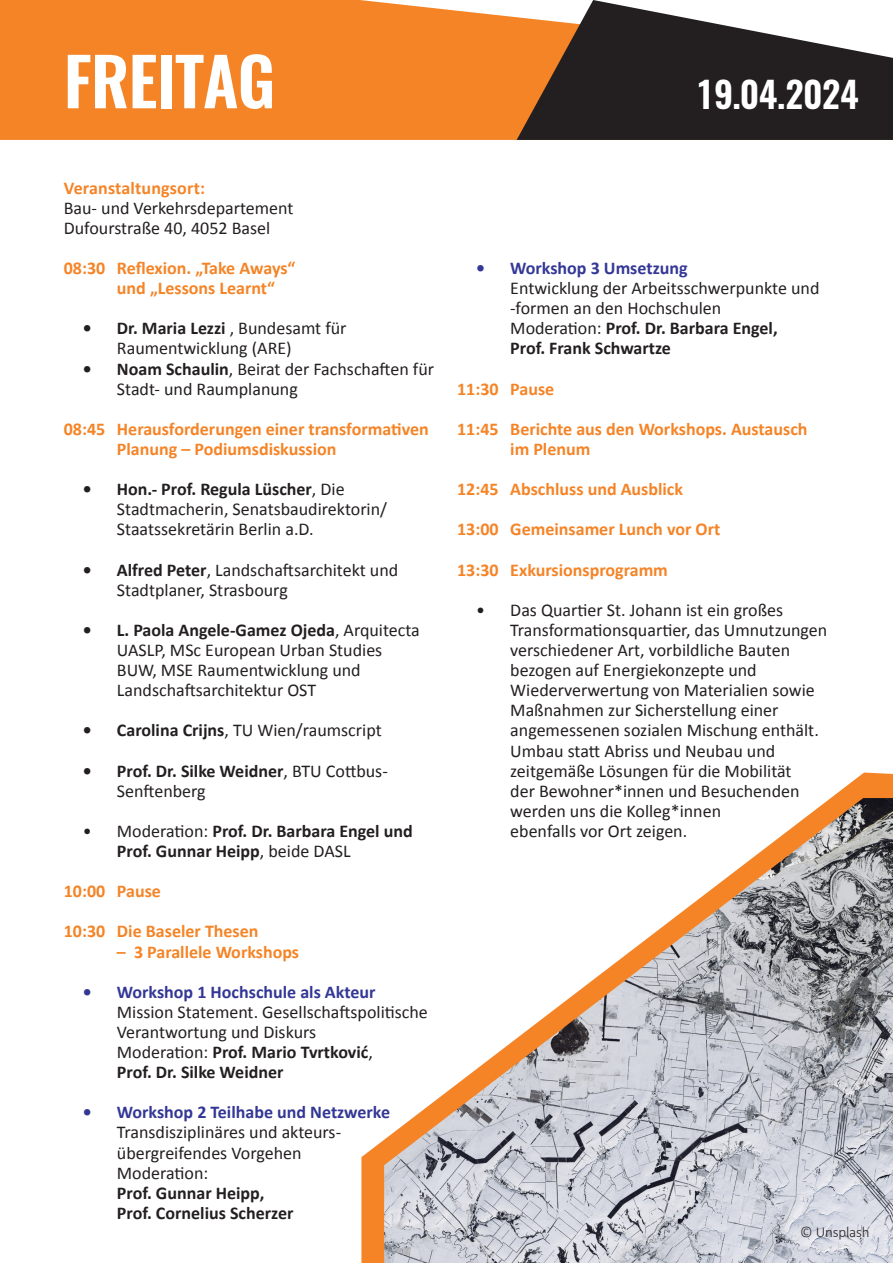
<style>
.page{position:relative;width:893px;height:1263px;background:#fff}
.page>*{position:absolute;margin:0;border:0;box-sizing:border-box;transform-origin:0 0}
.Überschrift_Seite{font:600 66px "Oswald";letter-spacing:-.01em;color:#fff}
.Überschrift_Seite-2{font:600 36px "Oswald";letter-spacing:-.01em;color:#fff}
.Überschrift_weiß{font:18px/20.1px "Calibri";color:#231f20}
.Programm{font:700 18px/20.1px "Calibri";color:#f58427}
.t1{font:700 18px/20.1px "Calibri";color:#231f20}
.Überschrift_weiß-2{font:700 18px "Calibri";letter-spacing:.01em;color:#f58427}
.Überschrift_Seite-3{font:300 15px "Calibri";letter-spacing:-.01em;color:#231f20}
.s1{font-weight:700}
.s2{font-weight:400}
.s3{font-weight:700;color:#333795}
</style>
<div class="page">
<div style="left:0;top:0;width:517px;height:140px;background:#f58427"></div>
<svg style="left:517px;top:0;width:376px;height:140px;fill:#231f20"></svg>
<svg style="left:361px;top:772px;width:532px;height:491px"></svg>
<img style="left:384px;top:798px;width:509px;height:465px">
<h1 class="Überschrift_Seite" style="left:64px;top:35px;width:213px">FREITAG</h1>
<h1 class="Überschrift_Seite-2" style="left:696px;top:70px;width:165px">19.04.2024</h1>
<p class="Überschrift_weiß-2" style="left:64px;top:175px;width:143px">Veranstaltungsort:</p>
<p class="Überschrift_weiß" style="left:64px;top:197px;width:231px">Bau- und Verkehrsdepartement</p>
<p class="Überschrift_weiß" style="left:64px;top:217px;width:208px">Dufourstraße 40, 4052 Basel</p>
<p class="Programm" style="left:117px;top:257px;width:180px;text-indent:-53px">08:30 Reflexion. „Take Aways“ und „Lessons Learnt“</p>
<p class="Überschrift_weiß" style="left:117px;top:318px;width:231px;text-indent:-34px"><span class="s1">• Dr. Maria Lezzi</span> , Bundesamt für<br>Raumentwicklung (ARE)</p>
<p class="Überschrift_weiß" style="left:117px;top:358px;width:319px;text-indent:-34px"><span class="s1">• Noam Schaulin</span>, Beirat der Fachschaften für<br>Stadt- und Raumplanung</p>
<p class="Programm" style="left:117px;top:418px;width:313px;text-indent:-53px">08:45 Herausforderungen einer transformativen<br>Planung – Podiumsdiskussion</p>
<p class="Überschrift_weiß" style="left:117px;top:479px;width:272px;text-indent:-34px"><span class="s1">• Hon.- Prof. Regula Lüscher</span>, Die<br>Stadtmacherin, Senatsbaudirektorin/<br>Staatssekretärin Berlin a.D.</p>
<p class="Überschrift_weiß" style="left:117px;top:559px;width:283px;text-indent:-34px"><span class="s1">• Alfred Peter</span>, Landschaftsarchitekt und<br>Stadtplaner, Strasbourg</p>
<p class="Überschrift_weiß" style="left:117px;top:619px;width:304px;text-indent:-34px"><span class="s1">• L. Paola Angele-Gamez Ojeda</span>, Arquitecta UASLP, MSc European Urban Studies BUW, MSE Raumentwicklung und Landschaftsarchitektur OST</p>
<p class="Überschrift_weiß" style="left:83px;top:720px;width:300px"><span class="s1">• Carolina Crijns</span>, TU Wien/raumscript</p>
<p class="Überschrift_weiß" style="left:117px;top:760px;width:272px;text-indent:-34px"><span class="s1">• Prof. Dr. Silke Weidner</span>, BTU Cottbus-<br>Senftenberg</p>
<p class="t1" style="left:117px;top:820px;width:297px;text-indent:-34px"><span class="s2">• Moderation:</span> Prof. Dr. Barbara Engel und<br>Prof. Gunnar Heipp<span class="s2">, beide DASL</span></p>
<p class="Programm" style="left:64px;top:880px;width:99px">10:00 Pause</p>
<p class="Programm" style="left:64px;top:921px;width:196px">10:30 Die Baseler Thesen</p>
<p class="Programm" style="left:117px;top:941px;width:184px">– 3 Parallele Workshops</p>
<p class="Überschrift_weiß" style="left:117px;top:981px;width:312px;text-indent:-34px"><span class="s3">• Workshop 1 Hochschule als Akteur </span>Mission Statement. Gesellschaftspolitische Verantwortung und Diskurs<br>Moderation: <span class="s1">Prof. Mario Tvrtković</span>,<br><span class="s1">Prof. Dr. Silke Weidner</span></p>
<p class="Überschrift_weiß" style="left:117px;top:1102px;width:275px;text-indent:-34px"><span class="s3">• Workshop 2 Teilhabe und Netzwerke<br></span>Transdisziplinäres und akteurs&shy;übergreifendes Vorgehen<br>Moderation:<br><span class="s1">Prof. Gunnar Heipp,<br>Prof. Cornelius Scherzer</span></p>
<p class="Überschrift_weiß" style="left:510px;top:258px;width:311px;text-indent:-34px"><span class="s3">• Workshop 3 Umsetzung<br></span>Entwicklung der Arbeitsschwerpunkte und -formen an den Hochschulen<br>Moderation: <span class="s1">Prof. Dr. Barbara Engel,<br>Prof. Frank Schwartze</span></p>
<p class="Programm" style="left:457px;top:378px;width:99px">11:30 Pause</p>
<p class="Programm" style="left:510px;top:418px;width:299px;text-indent:-53px">11:45 Berichte aus den Workshops. Austausch im Plenum</p>
<p class="Programm" style="left:457px;top:478px;width:227px">12:45 Abschluss und Ausblick</p>
<p class="Programm" style="left:457px;top:519px;width:265px">13:00 Gemeinsamer Lunch vor Ort</p>
<p class="Programm" style="left:457px;top:559px;width:212px">13:30 Exkursionsprogramm</p>
<p class="Überschrift_weiß" style="left:510px;top:599px;width:319px;text-indent:-34px">• Das Quartier St. Johann ist ein großes Transformationsquartier, das Umnutzungen verschiedener Art, vorbildliche Bauten bezogen auf Energiekonzepte und Wiederverwertung von Materialien sowie Maßnahmen zur Sicherstellung einer angemessenen sozialen Mischung enthält.<br>Umbau statt Abriss und Neubau und zeitgemäße Lösungen für die Mobilität<br>der Bewohner*innen und Besuchenden werden uns die Kolleg*innen<br>ebenfalls vor Ort zeigen.</p>
<h1 class="Überschrift_Seite-3" style="left:800px;top:1222px;width:71px">© Unsplash</h1>
</div>
